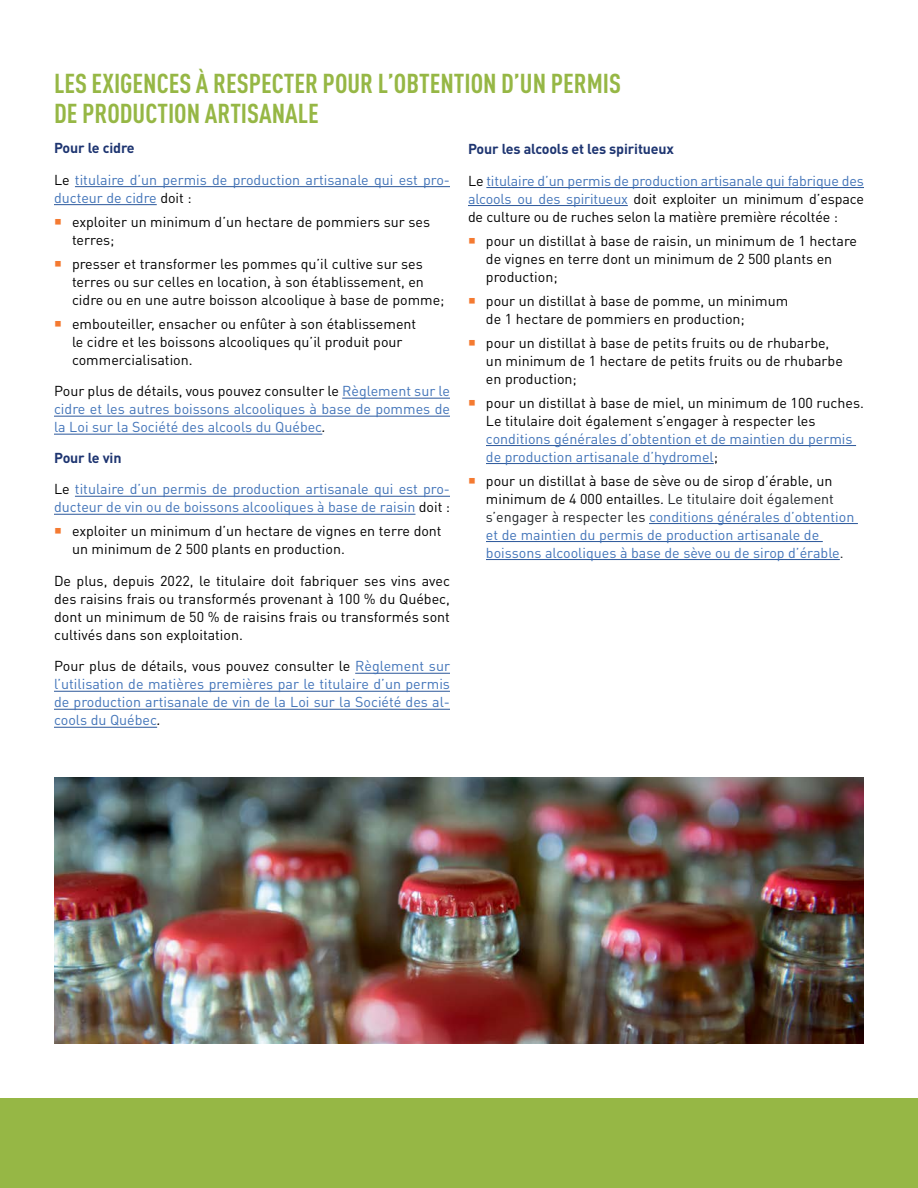
<style>
.page{position:relative;width:918px;height:1188px;background:#fff}
.page>*{position:absolute;margin:0;border:0;box-sizing:border-box;transform-origin:0 0}
.t1{font:700 condensed 27px/30px "DINOT";color:#96b745}
.t2{font:14.25px/18px "DINOT";color:#000}
.t3{font:14.25px/18px "DINOT";color:#4274b9}
.t4{font:700 14.25px "DINOT";letter-spacing:-.01em;color:#1e3571}
.s1{color:#000}
.s2{font-family:"Calibri";font-style:italic;color:#000}
.s3{color:#4274b9}
.s4{color:#212529}
</style>
<div class="page">
<hr style="left:75px;top:186px;width:375px;height:1px;background:#2b579a">
<hr style="left:54px;top:204px;width:103px;height:1px;background:#2b579a">
<hr style="left:342px;top:398px;width:108px;height:1px;background:#2b579a">
<hr style="left:54px;top:416px;width:396px;height:1px;background:#2b579a">
<hr style="left:54px;top:434px;width:268px;height:1px;background:#2b579a">
<hr style="left:75px;top:496px;width:375px;height:1px;background:#2b579a">
<hr style="left:54px;top:514px;width:361px;height:1px;background:#2b579a">
<hr style="left:355px;top:673px;width:95px;height:1px;background:#2b579a">
<hr style="left:54px;top:691px;width:396px;height:1px;background:#2b579a">
<hr style="left:54px;top:709px;width:396px;height:1px;background:#2b579a">
<hr style="left:54px;top:727px;width:103px;height:1px;background:#2b579a">
<hr style="left:486px;top:187px;width:378px;height:1px;background:#2b579a">
<hr style="left:468px;top:205px;width:160px;height:1px;background:#2b579a">
<hr style="left:486px;top:445px;width:370px;height:1px;background:#2b579a">
<hr style="left:486px;top:463px;width:228px;height:1px;background:#2b579a">
<hr style="left:649px;top:523px;width:209px;height:1px;background:#2b579a">
<hr style="left:486px;top:541px;width:337px;height:1px;background:#2b579a">
<hr style="left:486px;top:559px;width:354px;height:1px;background:#2b579a">
<div style="left:0;top:1098px;width:918px;height:90px;background:#96b745"></div>
<img style="left:54px;top:778px;width:810px;height:266px">
<h3 class="t1" style="left:54px;top:68px;width:568px">LES EXIGENCES À RESPECTER POUR L’OBTENTION D’UN PERMIS<br>DE PRODUCTION ARTISANALE</h3>
<h4 class="t4" style="left:54px;top:138px;width:82px">Pour le cidre</h4>
<p class="t3" style="left:54px;top:170px;width:398px"><span class="s1">Le</span> titulaire d’un permis de production artisanale qui est pro&shy;ducteur de cidre <span class="s1">doit :</span></p>
<p class="t2" style="left:72px;top:212px;width:360px">exploiter un minimum d’un hectare de pommiers sur ses terres;</p>
<p class="t2" style="left:72px;top:254px;width:374px">presser et transformer les pommes qu’il cultive sur ses terres ou sur celles en location, à son établissement, en cidre ou en une autre boisson alcoolique à base de pomme;</p>
<p class="t2" style="left:72px;top:314px;width:346px">embouteiller, ensacher ou enfûter à son établissement le cidre et les boissons alcooliques qu’il produit pour commercialisation.</p>
<p class="t3" style="left:54px;top:381px;width:398px;text-align:justify"><span class="s1">Pour plus de détails, vous pouvez consulter le</span> Règlement sur le cidre et les autres boissons alcooliques à base de pommes de la Loi sur la Société des alcools du Québec<span class="s2">.</span></p>
<h4 class="t4" style="left:54px;top:448px;width:69px">Pour le vin</h4>
<p class="t3" style="left:54px;top:480px;width:398px"><span class="s1">Le</span> titulaire d’un permis de production artisanale qui est pro&shy;ducteur de vin ou de boissons alcooliques à base de raisin <span class="s1">doit :</span></p>
<p class="t2" style="left:72px;top:522px;width:371px">exploiter un minimum d’un hectare de vignes en terre dont un minimum de 2 500 plants en production.</p>
<p class="t2" style="left:54px;top:571px;width:398px;text-align:justify">De plus, depuis 2022, le titulaire doit fabriquer ses vins avec des raisins frais ou transformés provenant à 100 % du Québec, dont un minimum de 50 % de raisins frais ou transformés sont cultivés dans son exploitation.</p>
<p class="t3" style="left:54px;top:657px;width:398px;text-align:justify"><span class="s1">Pour plus de détails, vous pouvez consulter le</span> Règlement sur l’utilisation de matières premières par le titulaire d’un permis de production artisanale de vin de la Loi sur la Société des al&shy;cools du Québec<span class="s2">.</span></p>
<h4 class="t4" style="left:468px;top:139px;width:208px">Pour les alcools et les spiritueux</h4>
<p class="t2" style="left:468px;top:171px;width:398px;text-align:justify">Le <span class="s3">titulaire d’un permis de production artisanale qui fabrique des alcools ou des spiritueux</span> doit exploiter un minimum d’espace de culture ou de ruches selon la matière première récoltée :</p>
<p class="t2" style="left:486px;top:231px;width:373px">pour un distillat à base de raisin, un minimum de 1 hectare de vignes en terre dont un minimum de 2 500 plants en production;</p>
<p class="t2" style="left:486px;top:291px;width:304px">pour un distillat à base de pomme, un minimum de 1 hectare de pommiers en production;</p>
<p class="t2" style="left:486px;top:333px;width:358px">pour un distillat à base de petits fruits ou de rhubarbe, un minimum de 1 hectare de petits fruits ou de rhubarbe en production;</p>
<p class="t2" style="left:486px;top:393px;width:379px">pour un distillat à base de miel, un minimum de 100 ruches.<br>Le titulaire doit également s’engager à respecter les <span class="s3">conditions générales d’obtention et de maintien du permis de production artisanale d’hydromel</span>;</p>
<p class="t3" style="left:486px;top:471px;width:370px"><span class="s1">pour un distillat à base de sève ou de sirop d’érable, un minimum de 4 000 entailles.</span> <span class="s4">Le titulaire doit également s’engager à respecter les</span> conditions générales d’obtention et de maintien du permis de production artisanale de boissons alcooliques à base de sève ou de sirop d’érable<span class="s4">.</span></p>
</div>
